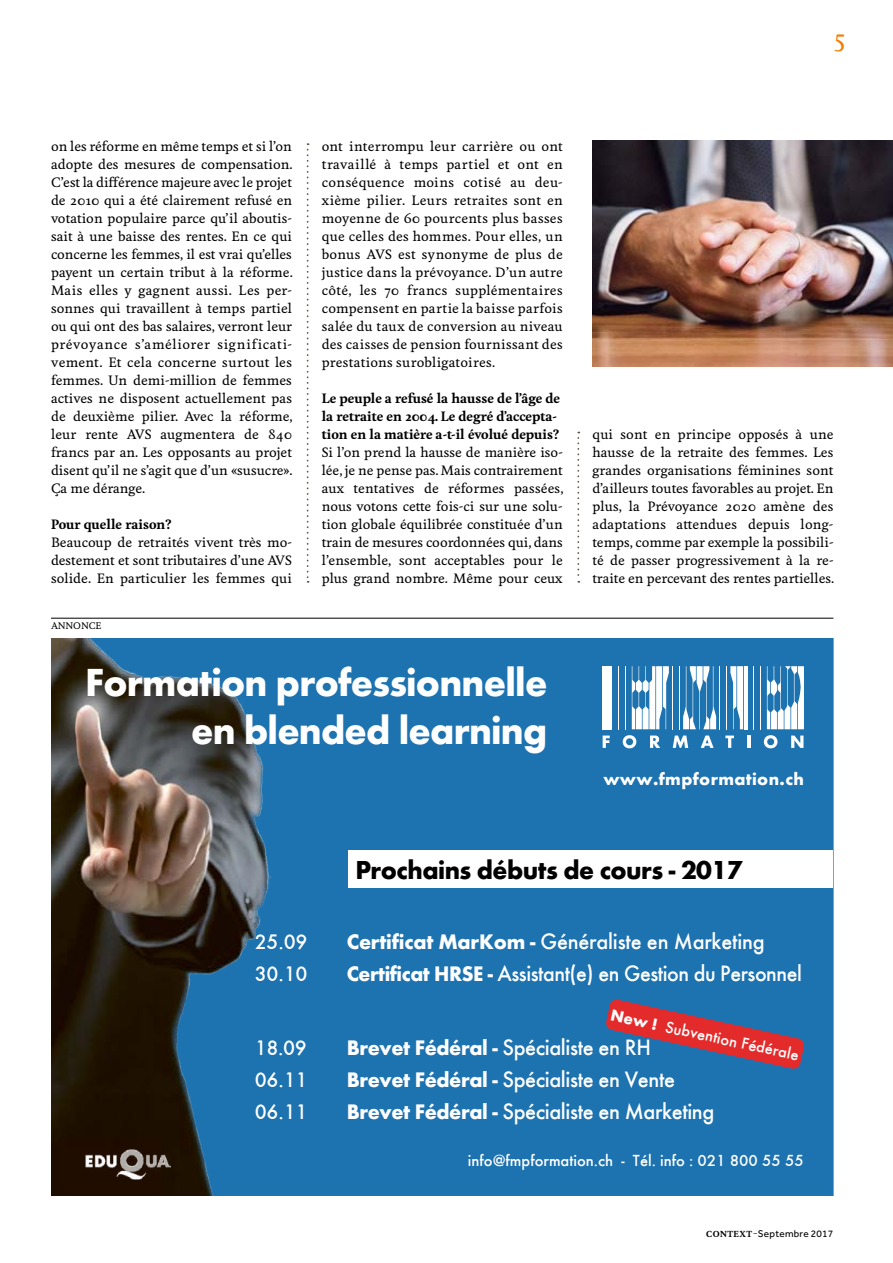
<style>
.page{position:relative;width:893px;height:1263px;background:#fff}
.page>*{position:absolute;margin:0;border:0;box-sizing:border-box;transform-origin:0 0}
.t1{font:700 40.35px/48.4px "Futura";letter-spacing:-.02em;color:#fff;text-align:right}
.t2{font:700 26.85px "Futura";letter-spacing:-.02em;color:#000}
.t3{font:500 22.95px "Futura";letter-spacing:-.02em;color:#fff}
.t4{font:500 22.95px "Futura";letter-spacing:-.02em;color:#fff;scale:.96 1}
.t5{font:500 22.5px "Feijoa";color:#f57c00}
.t6{font:500 21.75px "Futura";letter-spacing:-.01em;color:#fff}
.t7{font:700 17.85px "Futura";letter-spacing:.02em;color:#fff}
.t8{font:500 16.65px "Futura";color:#fff}
.t9{font:500 12.75px/18px "Feijoa";letter-spacing:.005em;color:#000;text-align:justify}
.t10{font:700 12.75px/18px "Feijoa";color:#000}
.t11{font:10.05px "Effra Std";letter-spacing:.02em;color:#000}
.t12{font:500 9px "Feijoa";color:#000}
.s1{font-weight:700;font-size:21.75px}
.s2{font-weight:700}
.s3{font-family:"Feijoa";font-weight:700;font-size:8.25px}
.s4{font-family:"Feijoa";font-weight:500;font-size:9px}
</style>
<div class="page">
<svg style="left:307px;top:143px;width:2px;height:440px"></svg>
<svg style="left:577px;top:432px;width:2px;height:151px"></svg>
<img style="left:592px;top:141px;width:301px;height:226px">
<div style="left:52px;top:638px;width:781px;height:557px;background:#1d72b0"></div>
<img style="left:52px;top:638px;width:219px;height:557px">
<div style="left:348px;top:850px;width:485px;height:38px;background:#fff"></div>
<div style="left:602px;top:666px;width:6px;height:63px;background:#fff"></div>
<hr style="left:609px;top:666px;width:3px;height:63px;background:#fff">
<hr style="left:618px;top:666px;width:1px;height:63px;background:#fff">
<hr style="left:625px;top:666px;width:1px;height:63px;background:#fff">
<hr style="left:672px;top:666px;width:1px;height:63px;background:#fff">
<hr style="left:679px;top:666px;width:1px;height:63px;background:#fff">
<hr style="left:720px;top:666px;width:1px;height:63px;background:#fff">
<hr style="left:726px;top:666px;width:1px;height:63px;background:#fff">
<hr style="left:744px;top:666px;width:3px;height:63px;background:#fff">
<hr style="left:753px;top:666px;width:1px;height:63px;background:#fff">
<hr style="left:760px;top:666px;width:1px;height:63px;background:#fff">
<svg style="left:767px;top:666px;width:37px;height:63px"></svg>
<svg style="left:632px;top:666px;width:37px;height:63px"></svg>
<svg style="left:683px;top:666px;width:33px;height:63px"></svg>
<svg style="left:730px;top:666px;width:13px;height:63px"></svg>
<svg style="left:603px;top:735px;width:7px;height:13px"></svg>
<svg style="left:623px;top:735px;width:13px;height:13px"></svg>
<svg style="left:650px;top:735px;width:10px;height:13px"></svg>
<svg style="left:673px;top:735px;width:15px;height:13px"></svg>
<svg style="left:701px;top:735px;width:13px;height:13px"></svg>
<svg style="left:725px;top:735px;width:9px;height:13px"></svg>
<svg style="left:747px;top:735px;width:3px;height:13px"></svg>
<svg style="left:764px;top:735px;width:13px;height:13px"></svg>
<svg style="left:791px;top:735px;width:12px;height:13px"></svg>
<img style="left:85px;top:1149px;width:86px;height:30px">
<svg style="left:606px;top:999px;width:198px;height:70px"></svg>
<hr style="left:51px;top:618px;width:782px;height:1px;background:#000">
<h3 class="t5" style="left:834px;top:23px;width:13px">5</h3>
<p class="t9" style="left:51px;top:137px;width:243px">on les réforme en même temps et si l’on adopte des mesures de compensation.<br>C’est la différence majeure avec le projet de 2010 qui a été clairement refusé en votation populaire parce qu’il aboutis&shy;sait à une baisse des rentes. En ce qui concerne les femmes, il est vrai qu’elles payent un certain tribut à la réforme.<br>Mais elles y gagnent aussi. Les per&shy;sonnes qui travaillent à temps partiel ou qui ont des bas salaires, verront leur prévoyance s’améliorer significati&shy;vement. Et cela concerne surtout les femmes. Un demi-million de femmes actives ne disposent actuellement pas de deuxième pilier. Avec la réforme, leur rente AVS augmentera de 840 francs par an. Les opposants au projet disent qu’il ne s’agit que d’un «susucre».<br>Ça me dérange.</p>
<p class="t10" style="left:51px;top:515px;width:122px">Pour quelle raison?</p>
<p class="t9" style="left:51px;top:533px;width:243px">Beaucoup de retraités vivent très mo&shy;destement et sont tributaires d’une AVS solide. En particulier les femmes qui</p>
<p class="t12" style="left:51px;top:620px;width:52px">ANNONCE</p>
<p class="t9" style="left:322px;top:137px;width:242px">ont interrompu leur carrière ou ont travaillé à temps partiel et ont en conséquence moins cotisé au deu&shy;xième pilier. Leurs retraites sont en moyenne de 60 pourcents plus basses que celles des hommes. Pour elles, un bonus AVS est synonyme de plus de justice dans la prévoyance. D’un autre côté, les 70 francs supplémentaires compensent en partie la baisse parfois salée du taux de conversion au niveau des caisses de pension fournissant des prestations surobligatoires.</p>
<p class="t10" style="left:322px;top:389px;width:240px">Le peuple a refusé la hausse de l’âge de la retraite en 2004. Le degré d’accepta&shy;tion en la matière a-t-il évolué depuis?</p>
<p class="t9" style="left:322px;top:443px;width:243px">Si l’on prend la hausse de manière iso&shy;lée, je ne pense pas. Mais contrairement aux tentatives de réformes passées, nous votons cette fois-ci sur une solu&shy;tion globale équilibrée constituée d’un train de mesures coordonnées qui, dans l’ensemble, sont acceptables pour le plus grand nombre. Même pour ceux</p>
<h1 class="t1" style="left:85px;top:657px;width:464px">Formation professionnelle en blended learning</h1>
<p class="t9" style="left:592px;top:425px;width:243px">qui sont en principe opposés à une hausse de la retraite des femmes. Les grandes organisations féminines sont d’ailleurs toutes favorables au projet. En plus, la Prévoyance 2020 amène des adaptations attendues depuis long&shy;temps, comme par exemple la possibili&shy;té de passer progressivement à la re&shy;traite en percevant des rentes partielles.</p>
<h3 class="t7" style="left:603px;top:768px;width:202px">www.fmpformation.ch</h3>
<h2 class="t2" style="left:355px;top:854px;width:389px">Prochains débuts de cours - 2017</h2>
<h3 class="t6" style="left:255px;top:929px;width:54px">25.09</h3>
<h3 class="t3" style="left:347px;top:928px;width:419px"><span class="s1">Certificat MarKom -</span> Généraliste en Marketing</h3>
<h3 class="t6" style="left:255px;top:961px;width:54px">30.10</h3>
<h3 class="t4" style="left:347px;top:960px;width:476px"><span class="s1">Certificat HRSE -</span> Assistant(e) en Gestion du Personnel</h3>
<h3 class="t8" style="left:613px;top:1005px;width:193px;rotate:12deg"><span class="s2">New !</span> Subvention Fédérale</h3>
<h3 class="t6" style="left:255px;top:1035px;width:54px">18.09</h3>
<h3 class="t3" style="left:347px;top:1034px;width:306px"><span class="s1">Brevet Fédéral -</span> Spécialiste en RH</h3>
<h3 class="t6" style="left:255px;top:1067px;width:54px">06.11</h3>
<h3 class="t3" style="left:347px;top:1066px;width:330px"><span class="s1">Brevet Fédéral -</span> Spécialiste en Vente</h3>
<h3 class="t6" style="left:255px;top:1099px;width:54px">06.11</h3>
<h3 class="t3" style="left:347px;top:1097px;width:369px"><span class="s1">Brevet Fédéral -</span> Spécialiste en Marketing</h3>
<h3 class="t8" style="left:468px;top:1151px;width:338px">info@fmpformation.ch - Tél. info : 021 800 55 55</h3>
<p class="t11" style="left:706px;top:1227px;width:129px"><span class="s3">CONTEXT</span> <span class="s4">–</span> Septembre 2017</p>
</div>
